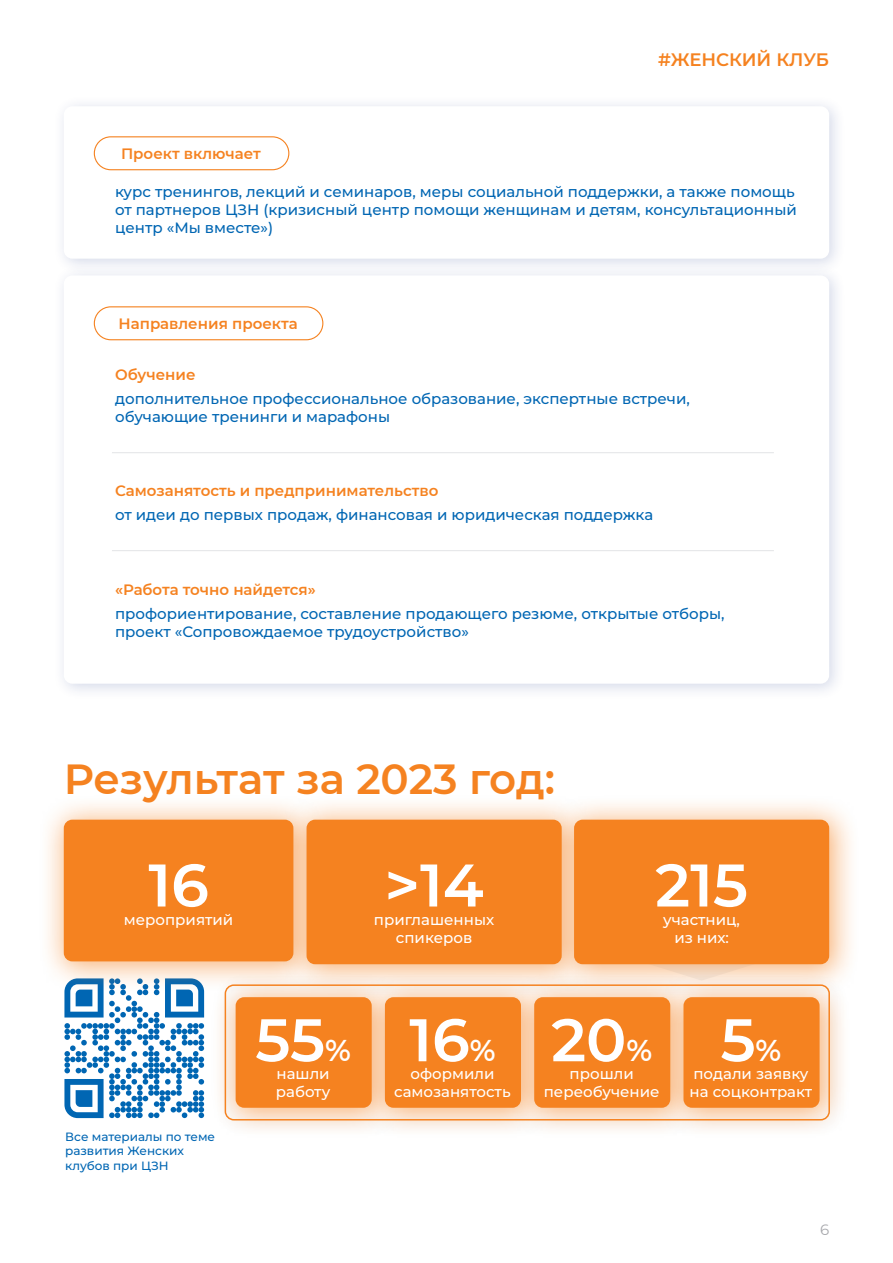
<style>
.page{position:relative;width:893px;height:1263px;background:#fff}
.page>*{position:absolute;margin:0;border:0;box-sizing:border-box;transform-origin:0 0}
.t1{font:600 60px "Montserrat";color:#fff}
.t2{font:600 42px "Montserrat";letter-spacing:-.005em;color:#f58220}
.t3{font:600 18px "Montserrat";color:#f58220}
.t4{font:500 15px/18px "Montserrat";color:#0166b3}
.t5{font:500 15px/18px "Montserrat";color:#fff;text-align:center}
.t6{font:600 15px "Montserrat";color:#f58220}
.t7{font:15px "Montserrat";color:#a8a9ad}
.t8{font:500 12px/14.4px "Montserrat";color:#0166b3}
.s1{font-size:30px}
</style>
<div class="page">
<svg style="left:64px;top:992px;width:140px;height:126px"></svg>
<div style="left:39px;top:794px;width:286px;height:198px;background:#f58220;opacity:.6"></div>
<div style="left:64px;top:820px;width:229px;height:141px;background:#f58220;border-radius:9px"></div>
<div style="left:281px;top:794px;width:312px;height:201px;background:#f58220;opacity:.6"></div>
<div style="left:307px;top:820px;width:255px;height:144px;background:#f58220;border-radius:9px"></div>
<div style="left:549px;top:794px;width:311px;height:201px;background:#f58220;opacity:.6"></div>
<div style="left:574px;top:820px;width:255px;height:144px;background:#f58220;border-radius:9px"></div>
<div style="left:210px;top:972px;width:193px;height:167px;background:#fefefe"></div>
<div style="left:658px;top:972px;width:192px;height:167px;background:#fefefe"></div>
<div style="left:213px;top:973px;width:634px;height:165px;background:#253f8e;opacity:.2"></div>
<div style="left:225px;top:984px;width:605px;height:136px;border:2px solid #f58220;border-radius:9px"></div>
<div style="left:52px;top:95px;width:794px;height:181px;background:#253f8e;opacity:.2"></div>
<div style="left:64px;top:106px;width:765px;height:153px;background:#fff;border-radius:9px"></div>
<div style="left:52px;top:264px;width:794px;height:437px;background:#253f8e;opacity:.2"></div>
<div style="left:64px;top:275px;width:765px;height:409px;background:#fff;border-radius:9px"></div>
<div style="left:94px;top:136px;width:195px;height:34px;border:1px solid #f58220;border-radius:16px"></div>
<div style="left:94px;top:306px;width:229px;height:34px;border:1px solid #f58220;border-radius:16px"></div>
<hr style="left:112px;top:452px;width:662px;height:1px;background:#e6e7e9">
<hr style="left:112px;top:550px;width:662px;height:1px;background:#e6e7e9">
<p class="t6" style="left:121px;top:143px;width:141px">Проект включает</p>
<p class="t3" style="left:658px;top:46px;width:173px">#ЖЕНСКИЙ КЛУБ</p>
<p class="t4" style="left:115px;top:182px;width:683px">курс тренингов, лекций и семинаров, меры социальной поддержки, а также помощь от партнеров ЦЗН (кризисный центр помощи женщинам и детям, консультационный центр «Мы вместе»)</p>
<p class="t6" style="left:119px;top:313px;width:181px">Направления проекта</p>
<p class="t6" style="left:115px;top:364px;width:82px">Обучение</p>
<p class="t4" style="left:115px;top:389px;width:576px">дополнительное профессиональное образование, экспертные встречи, обучающие тренинги и марафоны</p>
<p class="t6" style="left:115px;top:480px;width:325px">Самозанятость и предпринимательство</p>
<p class="t4" style="left:115px;top:505px;width:540px">от идеи до первых продаж, финансовая и юридическая поддержка</p>
<p class="t6" style="left:115px;top:579px;width:202px">«Работа точно найдется»</p>
<p class="t4" style="left:115px;top:604px;width:611px">профориентирование, составление продающего резюме, открытые отборы, проект «Сопровождаемое трудоустройство»</p>
<p class="t2" style="left:64px;top:749px;width:493px">Результат за 2023 год:</p>
<p class="t1" style="left:148px;top:843px;width:62px">16</p>
<p class="t5" style="left:124px;top:910px;width:111px">мероприятий</p>
<p class="t1" style="left:385px;top:843px;width:100px">&gt;14</p>
<p class="t5" style="left:396px;top:928px;width:78px">спикеров</p>
<p class="t5" style="left:374px;top:910px;width:122px">приглашенных</p>
<p class="t1" style="left:655px;top:843px;width:94px">215</p>
<p class="t5" style="left:663px;top:910px;width:78px">участниц, из них:</p>
<p class="t8" style="left:65px;top:1129px;width:151px">Все материалы по теме развития Женских клубов при ЦЗН</p>
<p class="t1" style="left:255px;top:997px;width:97px">55<span class="s1">%</span></p>
<p class="t5" style="left:277px;top:1064px;width:55px">нашли</p>
<p class="t5" style="left:276px;top:1082px;width:56px">работу</p>
<p class="t1" style="left:409px;top:997px;width:88px">16<span class="s1">%</span></p>
<p class="t5" style="left:394px;top:1064px;width:118px">оформили самозанятость</p>
<p class="t1" style="left:551px;top:997px;width:102px">20<span class="s1">%</span></p>
<p class="t5" style="left:544px;top:1064px;width:117px">прошли переобучение</p>
<p class="t1" style="left:721px;top:997px;width:62px">5<span class="s1">%</span></p>
<p class="t5" style="left:690px;top:1064px;width:124px;text-align:left">подали заявку на соцконтракт</p>
<p class="t7" style="left:820px;top:1219px;width:11px">6</p>
</div>
